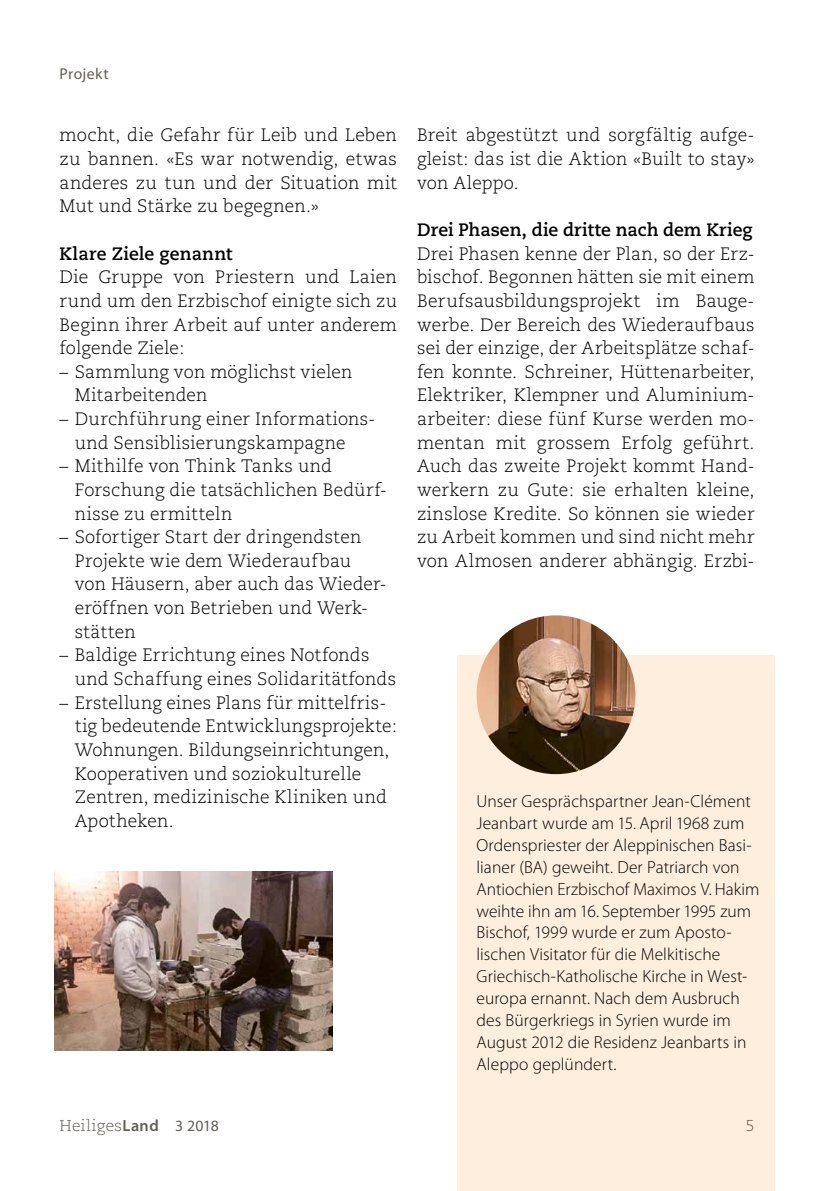
<style>
.page{position:relative;width:834px;height:1191px;background:#fff}
.page>*{position:absolute;margin:0;border:0;box-sizing:border-box;transform-origin:0 0}
.t1{font:300 17.85px/23.6px "Caecilia";letter-spacing:.015em;color:#000}
.t2{font:700 17.85px "Caecilia";letter-spacing:.005em;color:#000}
.t3{font:300 17.5px/21.9px "Myriad Pro";letter-spacing:.005em;color:#000}
.t4{font:300 15.75px "Caecilia";letter-spacing:.03em;color:#625f57}
.t5{font:15.75px "Myriad Pro";letter-spacing:.025em;color:#625f57}
.s1{font-family:"Myriad Pro";font-weight:600;font-size:16.1px}
.s2{font-family:"Myriad Pro";font-weight:400}
</style>
<div class="page">
<div style="left:456px;top:655px;width:318px;height:536px;background:#feeedd"></div>
<img style="left:476px;top:615px;width:159px;height:159px;border-radius:79px">
<img style="left:55px;top:871px;width:277px;height:179px">
<p class="t5" style="left:60px;top:64px;width:50px">Projekt</p>
<p class="t1" style="left:60px;top:124px;width:339px;text-align:justify">mocht, die Gefahr für Leib und Leben zu bannen. «Es war notwendig, etwas anderes zu tun und der Situation mit Mut und Stärke zu begegnen.»</p>
<p class="t2" style="left:60px;top:243px;width:174px">Klare Ziele genannt</p>
<p class="t1" style="left:60px;top:266px;width:339px;text-align:justify">Die Gruppe von Priestern und Laien rund um den Erzbischof einigte sich zu Beginn ihrer Arbeit auf unter anderem folgende Ziele:</p>
<p class="t1" style="left:75px;top:360px;width:279px;text-indent:-15px">– Sammlung von möglichst vielen<br>Mitarbeitenden</p>
<p class="t1" style="left:75px;top:407px;width:302px;text-indent:-15px">– Durchführung einer Informations&shy;und Sensiblisierungskampagne</p>
<p class="t1" style="left:75px;top:455px;width:314px;text-indent:-15px">– Mithilfe von Think Tanks und<br>Forschung die tatsächlichen Bedürf&shy;nisse zu ermitteln</p>
<p class="t1" style="left:75px;top:525px;width:311px;text-indent:-15px">– Sofortiger Start der dringendsten<br>Projekte wie dem Wiederaufbau von Häusern, aber auch das Wieder&shy;eröffnen von Betrieben und Werk&shy;stätten</p>
<p class="t1" style="left:75px;top:644px;width:323px;text-indent:-15px">– Baldige Errichtung eines Notfonds und Schaffung eines Solidaritätfonds</p>
<p class="t1" style="left:75px;top:691px;width:324px;text-indent:-15px">– Erstellung eines Plans für mittelfris&shy;tig bedeutende Entwicklungsprojekte:<br>Wohnungen. Bildungseinrichtungen, Kooperativen und soziokulturelle Zentren, medizinische Kliniken und Apotheken.</p>
<p class="t1" style="left:417px;top:124px;width:339px;text-align:justify">Breit abgestützt und sorgfältig aufge&shy;gleist: das ist die Aktion «Built to stay» von Aleppo.</p>
<p class="t2" style="left:417px;top:219px;width:337px">Drei Phasen, die dritte nach dem Krieg</p>
<p class="t1" style="left:417px;top:242px;width:339px;text-align:justify">Drei Phasen kenne der Plan, so der Erz&shy;bischof. Begonnen hätten sie mit einem Berufsausbildungsprojekt im Bauge&shy;werbe. Der Bereich des Wiederaufbaus sei der einzige, der Arbeitsplätze schaf&shy;fen konnte. Schreiner, Hüttenarbeiter, Elektriker, Klempner und Aluminium&shy;arbeiter: diese fünf Kurse werden mo&shy;mentan mit grossem Erfolg geführt.<br>Auch das zweite Projekt kommt Hand&shy;werkern zu Gute: sie erhalten kleine, zinslose Kredite. So können sie wieder zu Arbeit kommen und sind nicht mehr von Almosen anderer abhängig. Erzbi-</p>
<p class="t3" style="left:476px;top:790px;width:284px">Unser Gesprächspartner Jean-Clément Jeanbart wurde am 15. April 1968 zum Ordenspriester der Aleppinischen Basi&shy;lianer (BA) geweiht. Der Patriarch von Antiochien Erzbischof Maximos V. Hakim weihte ihn am 16. September 1995 zum Bischof, 1999 wurde er zum Aposto&shy;lischen Visitator für die Melkitische Griechisch-Katholische Kirche in West&shy;europa ernannt. Nach dem Ausbruch des Bürgerkriegs in Syrien wurde im August 2012 die Residenz Jeanbarts in Aleppo geplündert.</p>
<p class="t4" style="left:60px;top:1117px;width:161px">Heiliges<span class="s1">Land</span> <span class="s2">3 2018</span></p>
<p class="t4" style="left:745px;top:1117px;width:10px">5</p>
</div>
